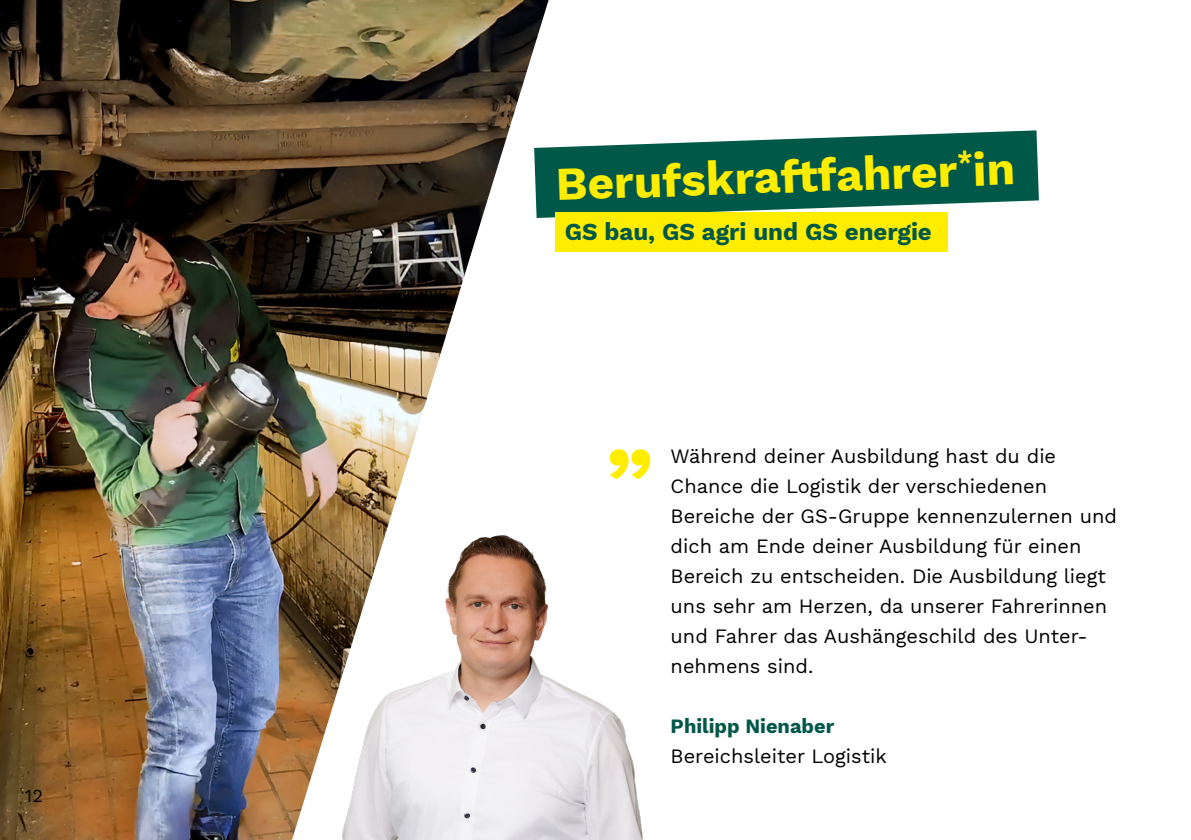
<style>
.page{position:relative;width:1191px;height:840px;background:#fff}
.page>*{position:absolute;margin:0;border:0;box-sizing:border-box;transform-origin:0 0}
.t1{font:700 90.4px "Work Sans";color:#ffed00}
.t2{font:700 46px "Work Sans";color:#ffed00}
.t3{font:700 24px "Work Sans";color:#005848}
.t4{font:20px/30px "Work Sans";color:#000}
.t5{font:700 20px "Work Sans";color:#005848}
.t6{font:18px "Work Sans";color:#000}
</style>
<div class="page">
<img style="left:0;top:0;width:548px;height:839px">
<img style="left:340px;top:514px;width:303px;height:325px">
<svg style="left:534px;top:130px;width:505px;height:88px;fill:#005848"></svg>
<div style="left:555px;top:212px;width:392px;height:39px;background:#ffed00"></div>
<p class="t6" style="left:25px;top:781px;width:19px">12</p>
<h2 class="t2" style="left:555px;top:150px;width:461px;rotate:-2deg">Berufskraftfahrer<sup>*</sup>in</h2>
<p class="t3" style="left:565px;top:213px;width:368px">GS bau, GS agri und GS energie</p>
<h1 class="t1" style="left:606px;top:365px;width:49px">„</h1>
<p class="t4" style="left:670px;top:439px;width:448px">Während deiner Ausbildung hast du die Chance die Logistik der verschiedenen Bereiche der GS-Gruppe kennenzulernen und dich am Ende deiner Ausbildung für einen Bereich zu entscheiden. Die Ausbildung liegt uns sehr am Herzen, da unserer Fahrerinnen und Fahrer das Aushängeschild des Unter&shy;nehmens sind.</p>
<p class="t5" style="left:670px;top:710px;width:165px">Philipp Nienaber</p>
<p class="t4" style="left:670px;top:739px;width:218px">Bereichsleiter Logistik</p>
</div>
